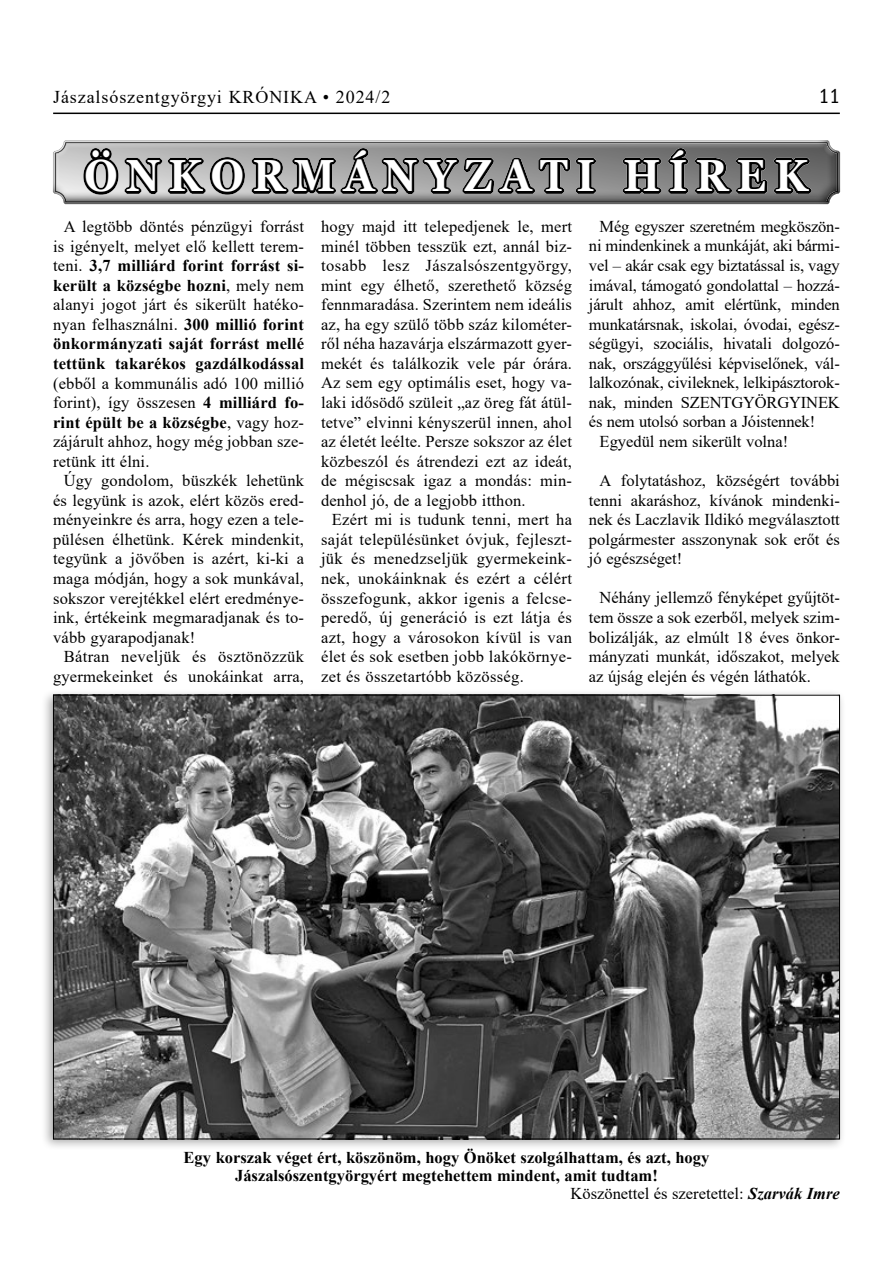
<style>
.page{position:relative;width:893px;height:1263px;background:#fff}
.page>*{position:absolute;margin:0;border:0;box-sizing:border-box;transform-origin:0 0}
.t1{font:700 45px "Georgia";letter-spacing:.215em;color:#fff;scale:.9 1}
.t2{font:condensed 21px "Franklin Gothic Itc TEE";color:#000}
.t3{font:18px "Times New Roman";letter-spacing:.05em;color:#000}
.elsőbekezdés{font:16.5px/19.5px "Times New Roman";letter-spacing:.01em;color:#000;text-align:justify}
.képalá{font:700 16.5px/18px "Times New Roman";color:#000;text-align:center}
.s1{font-weight:700}
.s2{font-weight:700;font-style:italic}
</style>
<div class="page">
<hr style="left:53px;top:113px;width:787px;height:1px;background:#000">
<svg style="left:52px;top:140px;width:789px;height:65px;background:#6f6f6f"></svg>
<div style="left:41px;top:689px;width:805px;height:462px;background:#000;opacity:.33"></div>
<img style="left:55px;top:697px;width:783px;height:440px">
<p class="t3" style="left:53px;top:85px;width:339px">Jászalsószentgyörgyi KRÓNIKA • 2024/2</p>
<p class="t2" style="left:819px;top:85px;width:23px">11</p>
<h1 class="t1" style="left:84px;top:147px;width:805px">ÖNKORMÁNYZATI HÍREK</h1>
<p class="elsőbekezdés" style="left:53px;top:216px;width:252px;text-indent:11px">A legtöbb döntés pénzügyi forrást is igényelt, melyet elő kellett terem&shy;teni. <span class="s1">3,7 milliárd forint forrást si&shy;került a községbe hozni</span>, mely nem alanyi jogot járt és sikerült hatéko&shy;nyan felhasználni. <span class="s1">300 millió forint önkormányzati saját forrást mellé tettünk takarékos gazdálkodással </span>(ebből a kommunális adó 100 millió forint), így összesen <span class="s1">4 milliárd fo&shy;rint épült be a községbe</span>, vagy hoz&shy;zájárult ahhoz, hogy még jobban sze&shy;retünk itt élni.</p>
<p class="elsőbekezdés" style="left:53px;top:470px;width:252px;text-indent:11px">Úgy gondolom, büszkék lehetünk és legyünk is azok, elért közös ered&shy;ményeinkre és arra, hogy ezen a tele&shy;pülésen élhetünk. Kérek mindenkit, tegyünk a jövőben is azért, ki-ki a maga módján, hogy a sok munkával, sokszor verejtékkel elért eredménye&shy;ink, értékeink megmaradjanak és to&shy;vább gyarapodjanak!</p>
<p class="elsőbekezdés" style="left:53px;top:646px;width:252px;text-align:right">Bátran neveljük és ösztönözzük gyermekeinket és unokáinkat arra,</p>
<p class="elsőbekezdés" style="left:321px;top:216px;width:252px">hogy majd itt telepedjenek le, mert minél többen tesszük ezt, annál biz&shy;tosabb lesz Jászalsószentgyörgy, mint egy élhető, szerethető község fennmaradása. Szerintem nem ideális az, ha egy szülő több száz kilométer&shy;ről néha hazavárja elszármazott gyer&shy;mekét és találkozik vele pár órára.<br>Az sem egy optimális eset, hogy va&shy;laki idősödő szüleit „az öreg fát átül&shy;tetve” elvinni kényszerül innen, ahol az életét leélte. Persze sokszor az élet közbeszól és átrendezi ezt az ideát, de mégiscsak igaz a mondás: min&shy;denhol jó, de a legjobb itthon.</p>
<p class="elsőbekezdés" style="left:321px;top:509px;width:252px;text-indent:11px">Ezért mi is tudunk tenni, mert ha saját településünket óvjuk, fejleszt&shy;jük és menedzseljük gyermekeink&shy;nek, unokáinknak és ezért a célért összefogunk, akkor igenis a felcse&shy;peredő, új generáció is ezt látja és azt, hogy a városokon kívül is van élet és sok esetben jobb lakókörnye&shy;zet és összetartóbb közösség.</p>
<p class="elsőbekezdés" style="left:589px;top:216px;width:252px;text-indent:11px">Még egyszer szeretném megköszön&shy;ni mindenkinek a munkáját, aki bármi&shy;vel – akár csak egy biztatással is, vagy imával, támogató gondolattal – hozzá&shy;járult ahhoz, amit elértünk, minden munkatársnak, iskolai, óvodai, egész&shy;ségügyi, szociális, hivatali dolgozó&shy;nak, országgyűlési képviselőnek, vál&shy;lalkozónak, civileknek, lelkipásztorok&shy;nak, minden SZENTGYÖRGYINEK és nem utolsó sorban a Jóistennek!</p>
<p class="elsőbekezdés" style="left:600px;top:431px;width:190px">Egyedül nem sikerült volna!</p>
<p class="elsőbekezdés" style="left:589px;top:470px;width:252px;text-indent:11px">A folytatáshoz, községért további tenni akaráshoz, kívánok mindenki&shy;nek és Laczlavik Ildikó megválasztott polgármester asszonynak sok erőt és jó egészséget!</p>
<p class="elsőbekezdés" style="left:589px;top:588px;width:252px;text-indent:11px">Néhány jellemző fényképet gyűjtöt&shy;tem össze a sok ezerből, melyek szim&shy;bolizálják, az elmúlt 18 éves önkor&shy;mányzati munkát, időszakot, melyek az újság elején és végén láthatók.</p>
<p class="képalá" style="left:184px;top:1148px;width:527px">Egy korszak véget ért, köszönöm, hogy Önöket szolgálhattam, és azt, hogy<br>Jászalsószentgyörgyért megtehettem mindent, amit tudtam!</p>
<p class="elsőbekezdés" style="left:571px;top:1183px;width:271px">Köszönettel és szeretettel: <span class="s2">Szarvák Imre</span></p>
</div>
